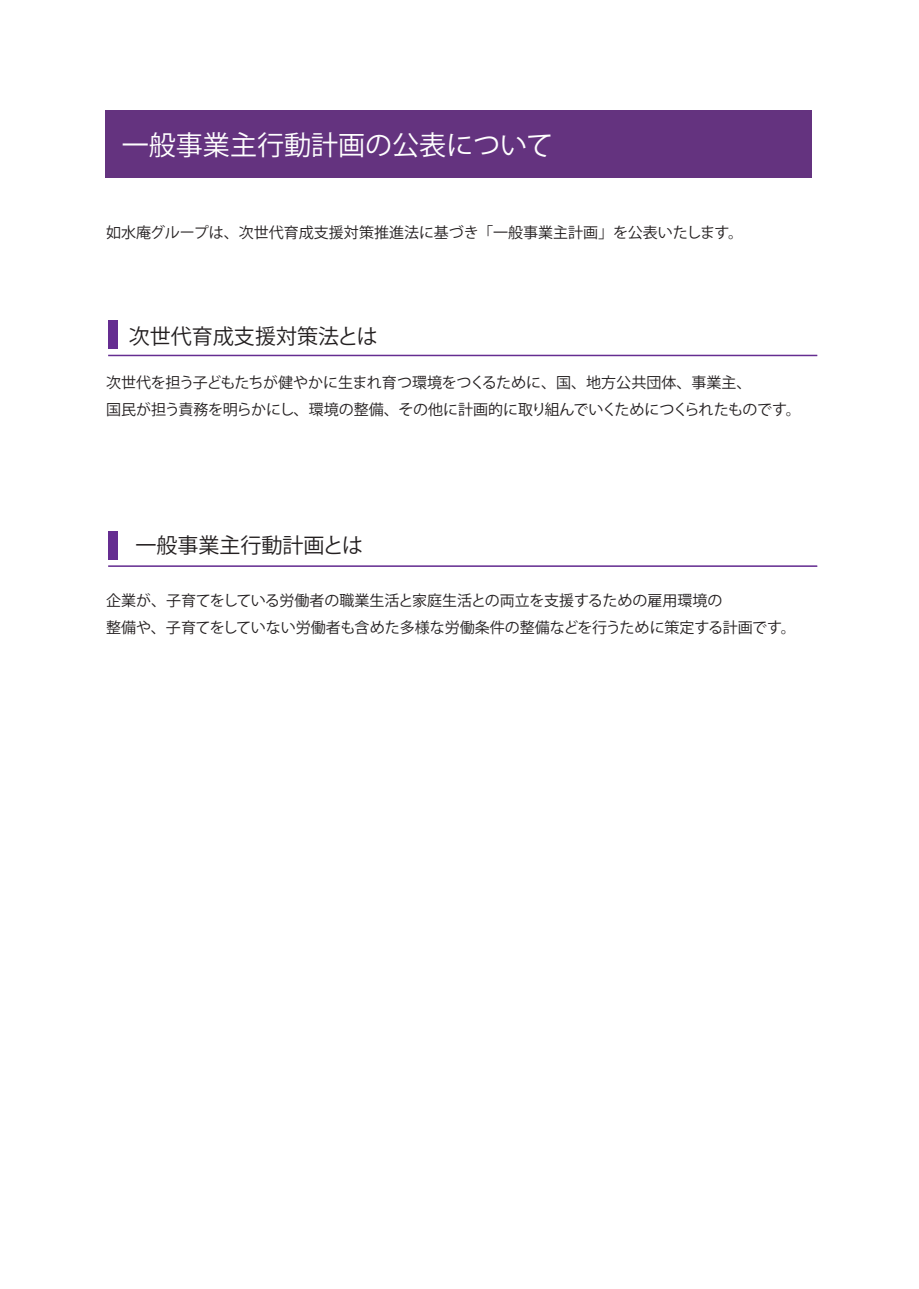
<style>
.page{position:relative;width:919px;height:1289px;background:#fff}
.page>*{position:absolute;margin:0;border:0;box-sizing:border-box;transform-origin:0 0}
.t1{font:27px "Koz Go Pr 6 N";color:#fff}
.t2{font:21px "Koz Go Pr 6 N";color:#231f20}
.t3{font:15px/26.2px "Koz Go Pr 6 N";color:#231f20}
</style>
<div class="page">
<div style="left:108px;top:320px;width:10px;height:29px;background:#652d91"></div>
<hr style="left:108px;top:355px;width:709px;height:1px;background:#652d91">
<div style="left:108px;top:530px;width:10px;height:29px;background:#652d91"></div>
<hr style="left:108px;top:565px;width:709px;height:2px;background:#652d91">
<div style="left:105px;top:110px;width:706px;height:68px;background:#64337f"></div>
<h1 class="t1" style="left:122px;top:129px;width:433px">一般事業主行動計画の公表について</h1>
<p class="t3" style="left:106px;top:219px;width:638px">如水庵グループは、次世代育成支援対策推進法に基づき「一般事業主計画」を公表いたします。</p>
<h2 class="t2" style="left:129px;top:324px;width:250px">次世代育成支援対策法とは</h2>
<p class="t3" style="left:106px;top:370px;width:696px">次世代を担う子どもたちが健やかに生まれ育つ環境をつくるために、国、地方公共団体、事業主、<br>国民が担う責務を明らかにし、環境の整備、その他に計画的に取り組んでいくためにつくられたものです。</p>
<h2 class="t2" style="left:135px;top:534px;width:229px">一般事業主行動計画とは</h2>
<p class="t3" style="left:106px;top:588px;width:691px">企業が、子育てをしている労働者の職業生活と家庭生活との両立を支援するための雇用環境の<br>整備や、子育てをしていない労働者も含めた多様な労働条件の整備などを行うために策定する計画です。</p>
</div>
